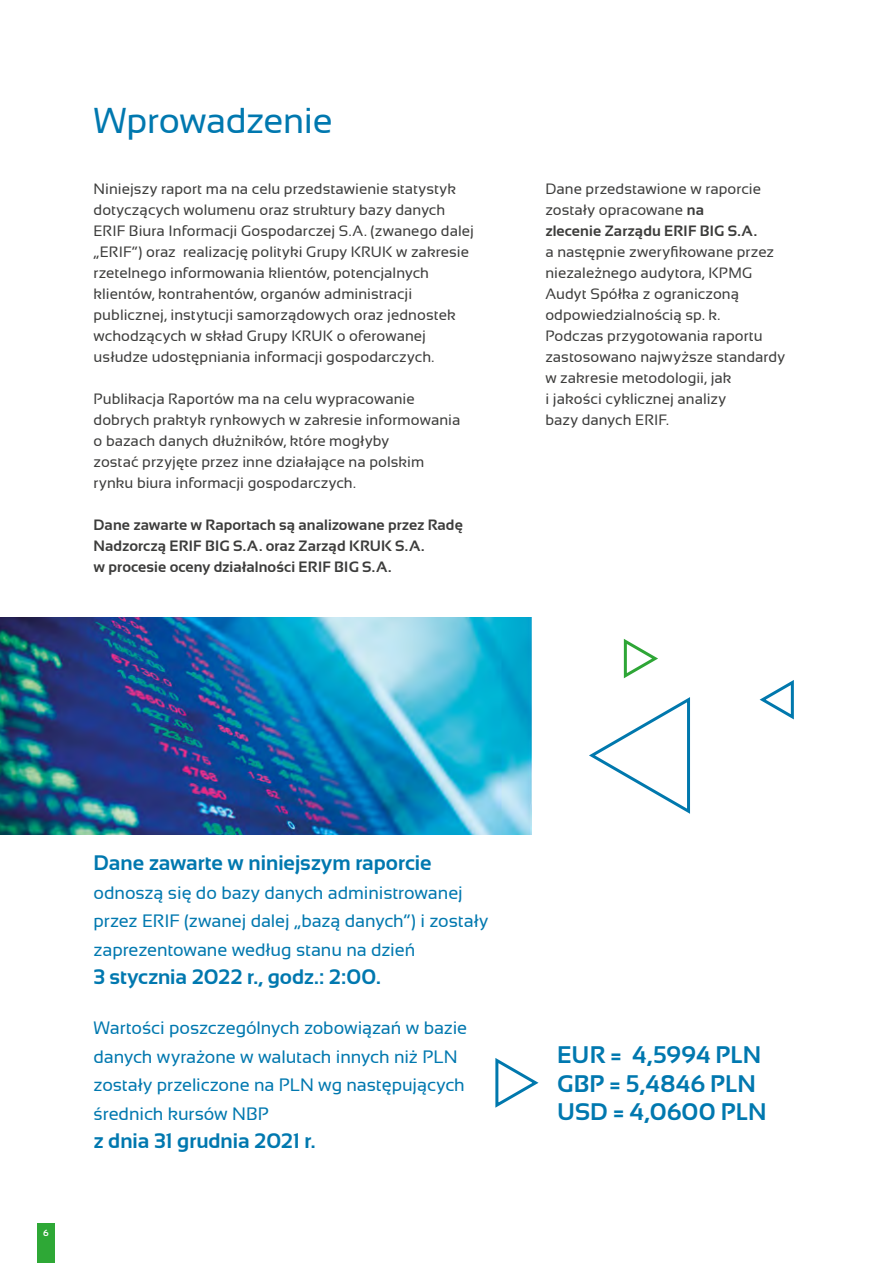
<style>
.page{position:relative;width:893px;height:1263px;background:#fff}
.page>*{position:absolute;margin:0;border:0;box-sizing:border-box;transform-origin:0 0}
.t1{font:36px "Sansation";letter-spacing:-.01em;color:#0078af}
.t2{font:700 24px/28.5px "Sansation";letter-spacing:.005em;color:#0078af}
.t3{font:700 21px "Sansation";letter-spacing:-.005em;color:#0078af}
.t4{font:18px/28.5px "Sansation";letter-spacing:-.005em;color:#0078af}
.t5{font:15px/21px "Sansation";letter-spacing:.005em;color:#3c3c3b}
.t6{font:700 15px/21px "Sansation";letter-spacing:.01em;color:#3c3c3b}
.t7{font:700 9px "Sansation";color:#fff}
.s1{font-weight:700}
</style>
<div class="page">
<img style="left:0;top:618px;width:531px;height:217px">
<svg style="left:495px;top:1058px;width:44px;height:50px"></svg>
<svg style="left:589px;top:639px;width:205px;height:175px"></svg>
<div style="left:37px;top:1223px;width:17px;height:40px;background:#2ea836"></div>
<h1 class="t1" style="left:94px;top:100px;width:241px">Wprowadzenie</h1>
<p class="t5" style="left:94px;top:178px;width:382px">Niniejszy raport ma na celu przedstawienie statystyk dotyczących wolumenu oraz struktury bazy danych ERIF Biura Informacji Gospodarczej S.A. (zwanego dalej „ERIF”) oraz realizację polityki Grupy KRUK w zakresie rzetelnego informowania klientów, potencjalnych klientów, kontrahentów, organów administracji publicznej, instytucji samorządowych oraz jednostek wchodzących w skład Grupy KRUK o oferowanej usłudze udostępniania informacji gospodarczych.</p>
<p class="t5" style="left:94px;top:388px;width:368px">Publikacja Raportów ma na celu wypracowanie dobrych praktyk rynkowych w zakresie informowania o bazach danych dłużników, które mogłyby<br>zostać przyjęte przez inne działające na polskim rynku biura informacji gospodarczych.</p>
<p class="t6" style="left:94px;top:514px;width:371px">Dane zawarte w Raportach są analizowane przez Radę<br>Nadzorczą ERIF BIG S.A. oraz Zarząd KRUK S.A.<br>w procesie oceny działalności ERIF BIG S.A.</p>
<p class="t5" style="left:545px;top:178px;width:217px">Dane przedstawione w raporcie zostały opracowane <span class="s1">na zlecenie Zarządu ERIF BIG S.A.</span></p>
<p class="t5" style="left:545px;top:241px;width:241px">a następnie zweryfikowane przez niezależnego audytora, KPMG<br>Audyt Spółka z ograniczoną odpowiedzialnością sp. k.<br>Podczas przygotowania raportu zastosowano najwyższe standardy w zakresie metodologii, jak<br>i jakości cyklicznej analizy<br>bazy danych ERIF.</p>
<p class="t7" style="left:43px;top:1228px;width:7px">6</p>
<h3 class="t3" style="left:94px;top:851px;width:340px">Dane zawarte w niniejszym raporcie</h3>
<p class="t4" style="left:94px;top:878px;width:396px">odnoszą się do bazy danych administrowanej przez ERIF (zwanej dalej „bazą danych”) i zostały zaprezentowane według stanu na dzień</p>
<h3 class="t3" style="left:94px;top:965px;width:289px">3 stycznia 2022 r., godz.: 2:00.</h3>
<p class="t4" style="left:94px;top:1014px;width:375px">Wartości poszczególnych zobowiązań w bazie danych wyrażone w walutach innych niż PLN zostały przeliczone na PLN wg następujących średnich kursów NBP</p>
<h3 class="t3" style="left:94px;top:1129px;width:224px">z dnia 31 grudnia 2021 r.</h3>
<h2 class="t2" style="left:557px;top:1040px;width:211px">EUR = 4,5994 PLN<br>GBP = 5,4846 PLN<br>USD = 4,0600 PLN</h2>
</div>
